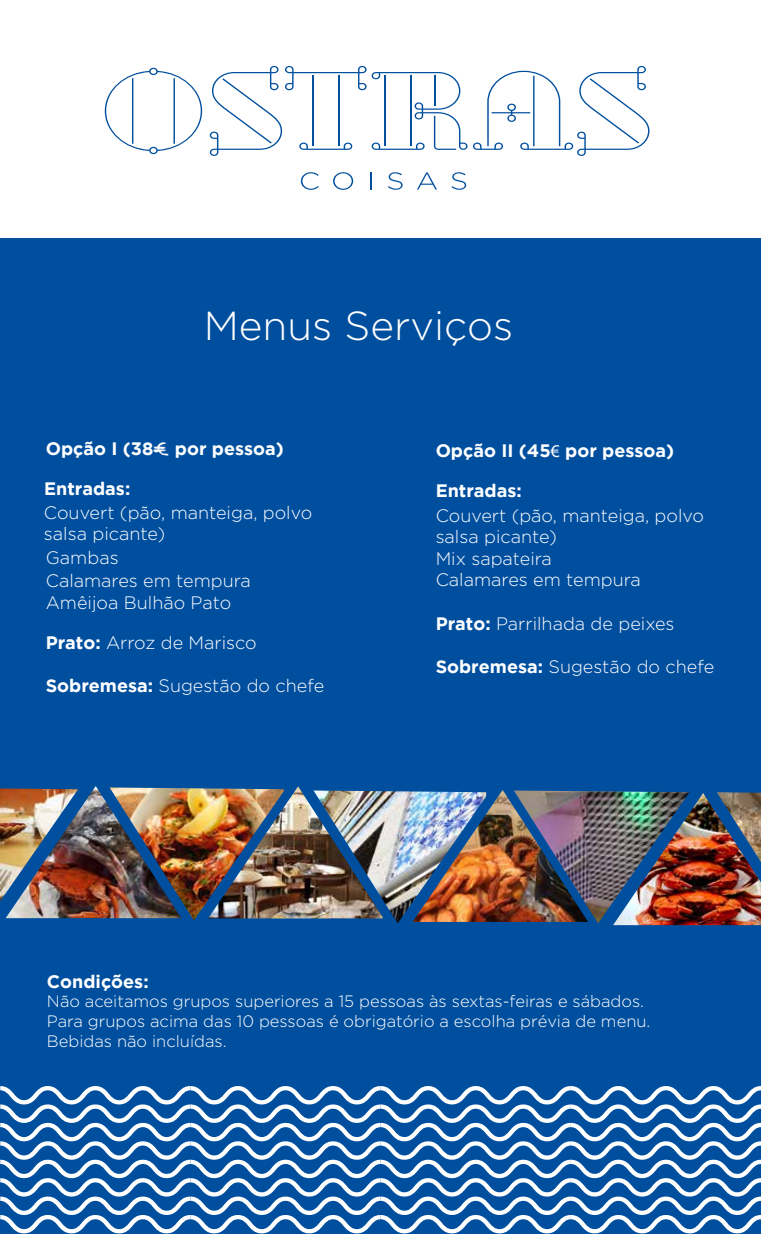
<style>
.page{position:relative;width:761px;height:1234px;background:#fff}
.page>*{position:absolute;margin:0;border:0;box-sizing:border-box;transform-origin:0 0}
.t1{font:300 40.5px "Gotham";color:#fff}
.t2{font:300 18px/21.6px "Gotham";color:#fff}
.t3{font:700 18px "Gotham";color:#fff}
.t4{font:300 16.5px/19.8px "Gotham";color:#fff}
.s1{font-family:"Chalkduster";font-weight:400}
.s2{font-weight:700}
.s3{font-family:"Myriad Pro";font-weight:400}
</style>
<div class="page">
<div style="left:0;top:238px;width:761px;height:995px;background:#004f9f"></div>
<svg style="left:210px;top:66px;width:257px;height:90px"></svg>
<hr style="left:410px;top:76px;width:1px;height:70px;background:#004f9f">
<svg style="left:473px;top:66px;width:176px;height:90px"></svg>
<svg style="left:105px;top:68px;width:97px;height:86px"></svg>
<svg style="left:301px;top:172px;width:18px;height:18px"></svg>
<svg style="left:333px;top:172px;width:20px;height:18px"></svg>
<svg style="left:370px;top:172px;width:1px;height:17px"></svg>
<svg style="left:388px;top:172px;width:14px;height:18px"></svg>
<svg style="left:417px;top:172px;width:20px;height:17px"></svg>
<svg style="left:451px;top:172px;width:15px;height:18px"></svg>
<svg style="left:0;top:1086px;width:761px;height:147px"></svg>
<img style="left:110px;top:788px;width:174px;height:132px">
<img style="left:6px;top:786px;width:175px;height:132px">
<img style="left:486px;top:790px;width:28px;height:131px">
<img style="left:208px;top:786px;width:105px;height:132px">
<img style="left:313px;top:790px;width:173px;height:133px">
<img style="left:514px;top:790px;width:175px;height:133px">
<img style="left:613px;top:793px;width:148px;height:132px">
<img style="left:0;top:788px;width:78px;height:113px">
<img style="left:716px;top:792px;width:45px;height:70px">
<h1 class="t1" style="left:204px;top:303px;width:311px">Menus Serviços</h1>
<p class="t3" style="left:46px;top:438px;width:240px">Opção I (38<span class="s1">€</span> por pessoa)</p>
<p class="t3" style="left:44px;top:478px;width:88px">Entradas:</p>
<p class="t2" style="left:44px;top:501px;width:270px">Couvert (pão, manteiga, polvo salsa picante)</p>
<p class="t2" style="left:46px;top:546px;width:207px;line-height:22.4px">Gambas<br>Calamares em tempura<br>Amêijoa Bulhão Pato</p>
<p class="t2" style="left:46px;top:631px;width:212px"><span class="s2">Prato:</span> Arroz de Marisco</p>
<p class="t2" style="left:46px;top:674px;width:280px"><span class="s2">Sobremesa:</span> Sugestão do chefe</p>
<p class="t3" style="left:435px;top:440px;width:240px">Opção II (45<span class="s3">€</span> por pessoa)</p>
<p class="t3" style="left:435px;top:480px;width:88px">Entradas:</p>
<p class="t2" style="left:435px;top:504px;width:270px">Couvert (pão, manteiga, polvo salsa picante)<br>Mix sapateira<br>Calamares em tempura</p>
<p class="t2" style="left:435px;top:612px;width:240px"><span class="s2">Prato:</span> Parrilhada de peixes</p>
<p class="t2" style="left:435px;top:655px;width:280px"><span class="s2">Sobremesa:</span> Sugestão do chefe</p>
<p class="t3" style="left:47px;top:970px;width:103px">Condições:</p>
<p class="t4" style="left:47px;top:991px;width:605px">Não aceitamos grupos superiores a 15 pessoas às sextas-feiras e sábados.<br>Para grupos acima das 10 pessoas é obrigatório a escolha prévia de menu.<br>Bebidas não incluídas.</p>
</div>
